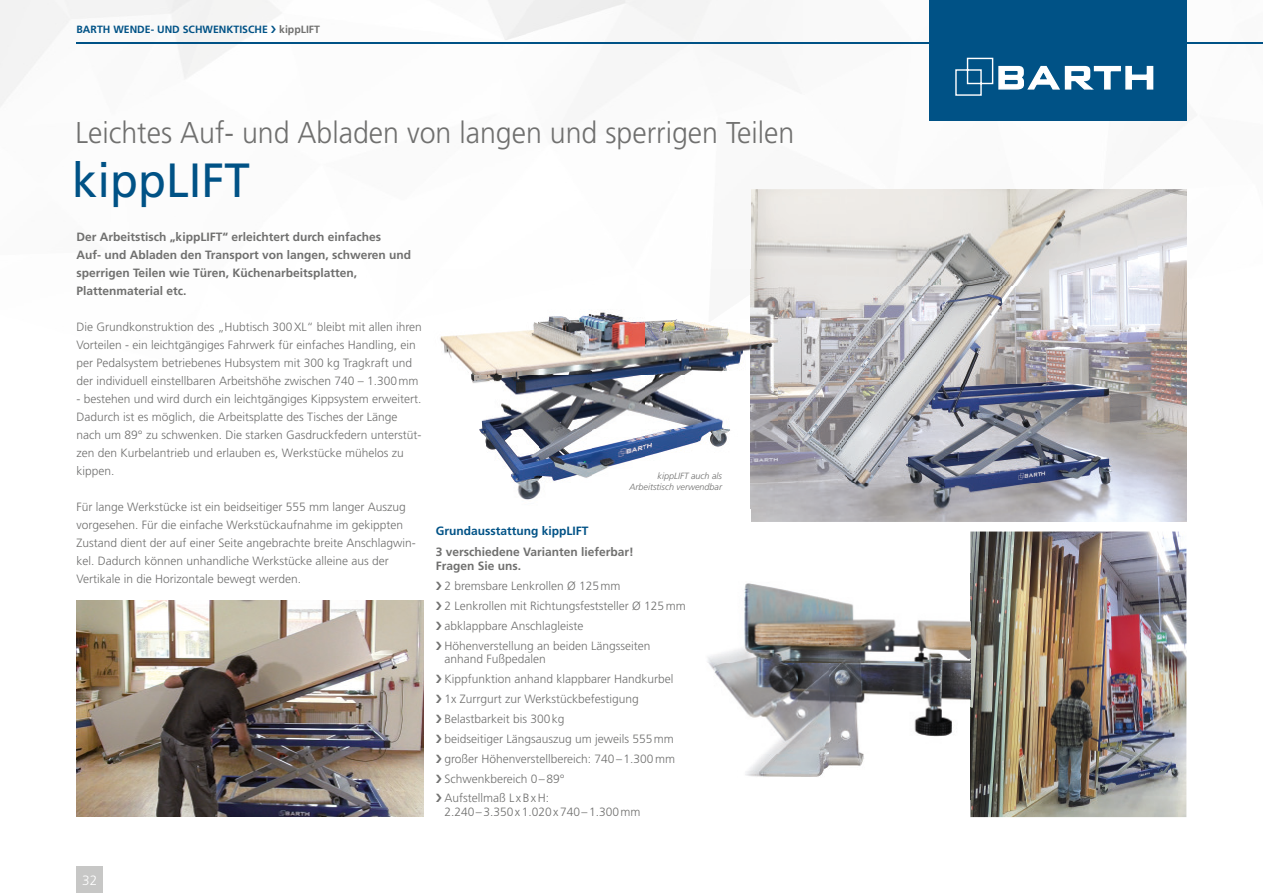
<style>
.page{position:relative;width:1263px;height:893px;background:#fff}
.page>*{position:absolute;margin:0;border:0;box-sizing:border-box;transform-origin:0 0}
.t1{font:48px "Frutiger";color:#005286;scale:.95 1}
.t2{font:300 30px "Frutiger";color:#70706f;scale:.95 1}
.t3{font:300 13.5px "Frutiger";color:#fff}
.t4{font:300 12px/18px "Frutiger";color:#70706f}
.t5{font:700 12px/18px "Frutiger";color:#70706f}
.t6{font:700 12px "Frutiger";color:#005286}
.t7{font:700 10.5px "Frutiger";color:#005286}
.t8{font:italic 300 9px/10.8px "Frutiger";color:#70706f;text-align:right}
.s1{color:#70706f}
</style>
<div class="page">
<img style="left:0;top:0;width:789px;height:107px">
<img style="left:789px;top:43px;width:263px;height:78px">
<img style="left:1052px;top:0;width:211px;height:214px">
<img style="left:1186px;top:214px;width:1px;height:269px">
<hr style="left:77px;top:42px;width:1186px;height:1px;background:#005286">
<img style="left:77px;top:601px;width:346px;height:215px">
<img style="left:970px;top:531px;width:216px;height:286px">
<img style="left:751px;top:483px;width:435px;height:39px">
<img style="left:751px;top:189px;width:387px;height:98px">
<img style="left:1138px;top:189px;width:48px;height:196px">
<img style="left:777px;top:287px;width:361px;height:98px">
<img style="left:777px;top:385px;width:409px;height:98px">
<img style="left:440px;top:269px;width:337px;height:240px">
<img style="left:707px;top:574px;width:264px;height:226px">
<div style="left:928px;top:0;width:258px;height:120px;background:#005286"></div>
<svg style="left:955px;top:58px;width:198px;height:38px"></svg>
<div style="left:77px;top:866px;width:26px;height:27px;background:#c7c7c6"></div>
<svg style="left:271px;top:26px;width:5px;height:7px"></svg>
<p class="t7" style="left:77px;top:23px;width:245px">BARTH WENDE- UND SCHWENKTISCHE <span class="s1">kippLIFT</span></p>
<h2 class="t2" style="left:75px;top:115px;width:758px">Leichtes Auf- und Abladen von langen und sperrigen Teilen</h2>
<h1 class="t1" style="left:72px;top:152px;width:188px">kippLIFT</h1>
<p class="t5" style="left:77px;top:228px;width:336px">Der Arbeitstisch „kippLIFT“ erleichtert durch einfaches<br>Auf- und Abladen den Transport von langen, schweren und sperrigen Teilen wie Türen, Küchenarbeitsplatten, Plattenmaterial etc.</p>
<p class="t4" style="left:77px;top:318px;width:347px">Die Grundkonstruktion des „Hubtisch 300 XL“ bleibt mit allen ihren Vorteilen - ein leichtgängiges Fahrwerk für einfaches Handling, ein per Pedalsystem betriebenes Hubsystem mit 300 kg Tragkraft und der individuell einstellbaren Arbeitshöhe zwischen 740 – 1.300 mm</p>
<p class="t4" style="left:77px;top:390px;width:347px">- bestehen und wird durch ein leichtgängiges Kippsystem erweitert.<br>Dadurch ist es möglich, die Arbeitsplatte des Tisches der Länge nach um 89° zu schwenken. Die starken Gasdruckfedern unterstüt&shy;zen den Kurbelantrieb und erlauben es, Werkstücke mühelos zu kippen.</p>
<p class="t4" style="left:77px;top:498px;width:341px">Für lange Werkstücke ist ein beidseitiger 555 mm langer Auszug vorgesehen. Für die einfache Werkstückaufnahme im gekippten Zustand dient der auf einer Seite angebrachte breite Anschlagwin&shy;kel. Dadurch können unhandliche Werkstücke alleine aus der Vertikale in die Horizontale bewegt werden.</p>
<p class="t8" style="left:629px;top:470px;width:94px">kippLIFT auch als<br>Arbeitstisch verwendbar</p>
<p class="t6" style="left:436px;top:524px;width:154px">Grundausstattung kippLIFT</p>
<p class="t5" style="left:436px;top:544px;width:200px;line-height:14.4px">3 verschiedene Varianten lieferbar!<br>Fragen Sie uns.</p>
<p class="t4" style="left:444px;top:576px;width:243px;line-height:20px">2 bremsbare Lenkrollen Ø 125 mm<br>2 Lenkrollen mit Richtungsfeststeller Ø 125 mm abklappbare Anschlagleiste<br>Höhenverstellung an beiden Längsseiten</p>
<p class="t4" style="left:444px;top:649px;width:232px;line-height:20px">anhand Fußpedalen<br>Kippfunktion anhand klappbarer Handkurbel<br>1x Zurrgurt zur Werkstückbefestigung<br>Belastbarkeit bis 300 kg<br>beidseitiger Längsauszug um jeweils 555 mm großer Höhenverstellbereich: 740 – 1.300 mm<br>Schwenkbereich 0 – 89°<br>Aufstellmaß L x B x H:</p>
<p class="t4" style="left:444px;top:803px;width:198px">2.240 – 3.350 x 1.020 x 740 – 1.300 mm</p>
<p class="t3" style="left:82px;top:873px;width:17px">32</p>
</div>
